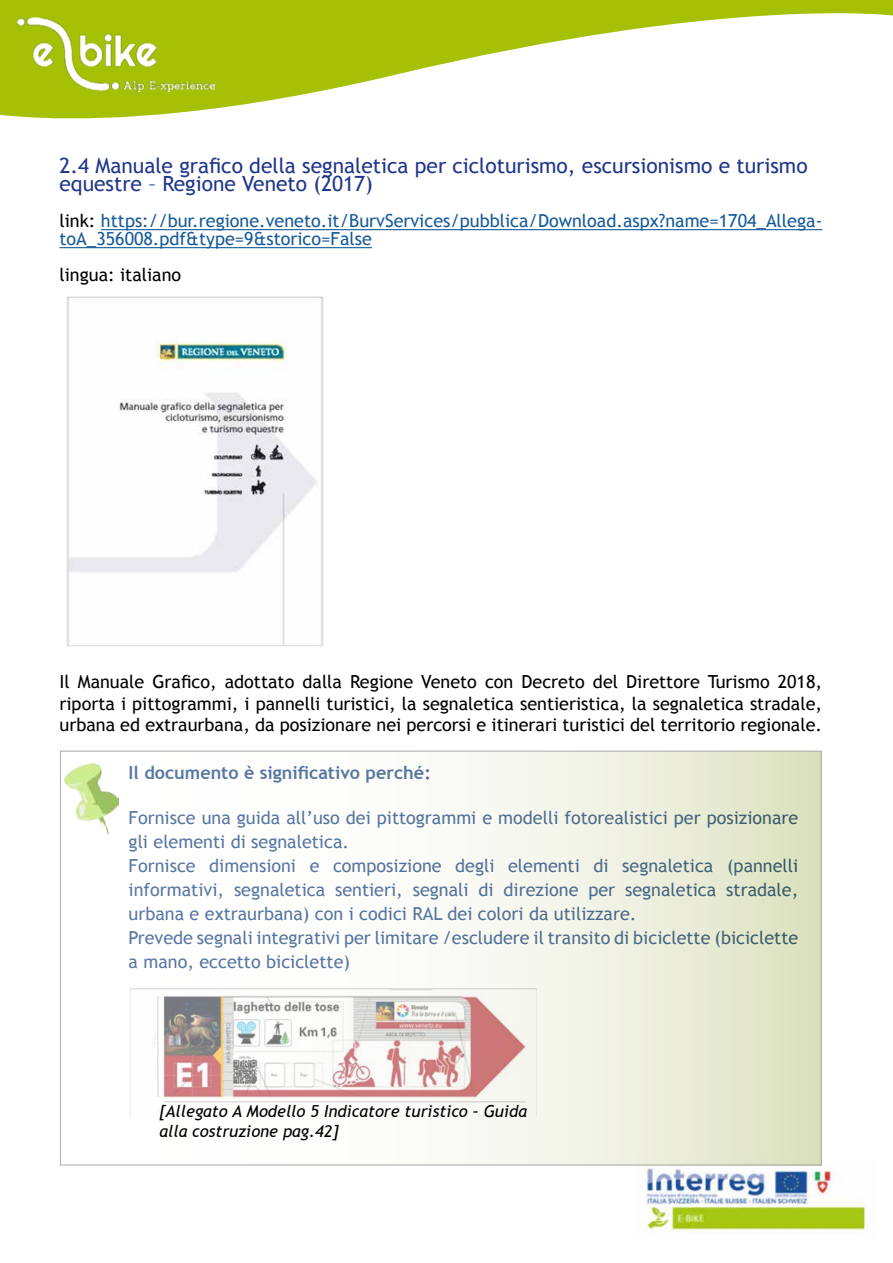
<style>
.page{position:relative;width:893px;height:1263px;background:#fff}
.page>*{position:absolute;margin:0;border:0;box-sizing:border-box;transform-origin:0 0}
.t1{font:21px/18px "Trebuchet MS";color:#20368a}
.t2{font:18px/24px "Trebuchet MS";color:#002f72}
.t3{font:18px/21.6px "Trebuchet MS";color:#000;text-align:justify}
.t4{font:18px/18px "Trebuchet MS";color:#165b9a}
.t5{font:700 18px "Trebuchet MS";color:#002f72}
.t6{font:italic 16.5px/19.8px "Trebuchet MS";color:#000}
.s1{color:#000}
</style>
<div class="page">
<svg style="left:0;top:0;width:893px;height:119px"></svg>
<img style="left:17px;top:17px;width:198px;height:74px">
<img style="left:634px;top:1159px;width:232px;height:75px">
<svg style="left:64px;top:753px;width:755px;height:410px"></svg>
<hr style="left:101px;top:229px;width:721px;height:1px;background:#165b9a">
<hr style="left:60px;top:247px;width:312px;height:1px;background:#165b9a">
<img style="left:66px;top:296px;width:257px;height:350px">
<p class="t1" style="left:60px;top:157px;width:750px">2.4 Manuale grafico della segnaletica per cicloturismo, escursionismo e turismo equestre – Regione Veneto (2017)</p>
<p class="t4" style="left:60px;top:212px;width:764px"><span class="s1">link:</span> https://bur.regione.veneto.it/BurvServices/pubblica/Download.aspx?name=1704_Allega&shy;toA_356008.pdf&amp;type=9&amp;storico=False</p>
<p class="t3" style="left:60px;top:264px;width:123px">lingua: italiano</p>
<p class="t3" style="left:60px;top:671px;width:764px">Il Manuale Grafico, adottato dalla Regione Veneto con Decreto del Direttore Turismo 2018, riporta i pittogrammi, i pannelli turistici, la segnaletica sentieristica, la segnaletica stradale, urbana ed extraurbana, da posizionare nei percorsi e itinerari turistici del territorio regionale.</p>
<p class="t5" style="left:129px;top:761px;width:304px">Il documento è significativo perché:</p>
<p class="t2" style="left:129px;top:806px;width:671px">Fornisce una guida all’uso dei pittogrammi e modelli fotorealistici per posizionare gli elementi di segnaletica.<br>Fornisce dimensioni e composizione degli elementi di segnaletica (pannelli informativi, segnaletica sentieri, segnali di direzione per segnaletica stradale, urbana e extraurbana) con i codici RAL dei colori da utilizzare.<br>Prevede segnali integrativi per limitare /escludere il transito di biciclette (biciclette a mano, eccetto biciclette)</p>
<p class="t6" style="left:159px;top:1101px;width:369px">[Allegato A Modello 5 Indicatore turistico – Guida alla costruzione pag.42]</p>
</div>
